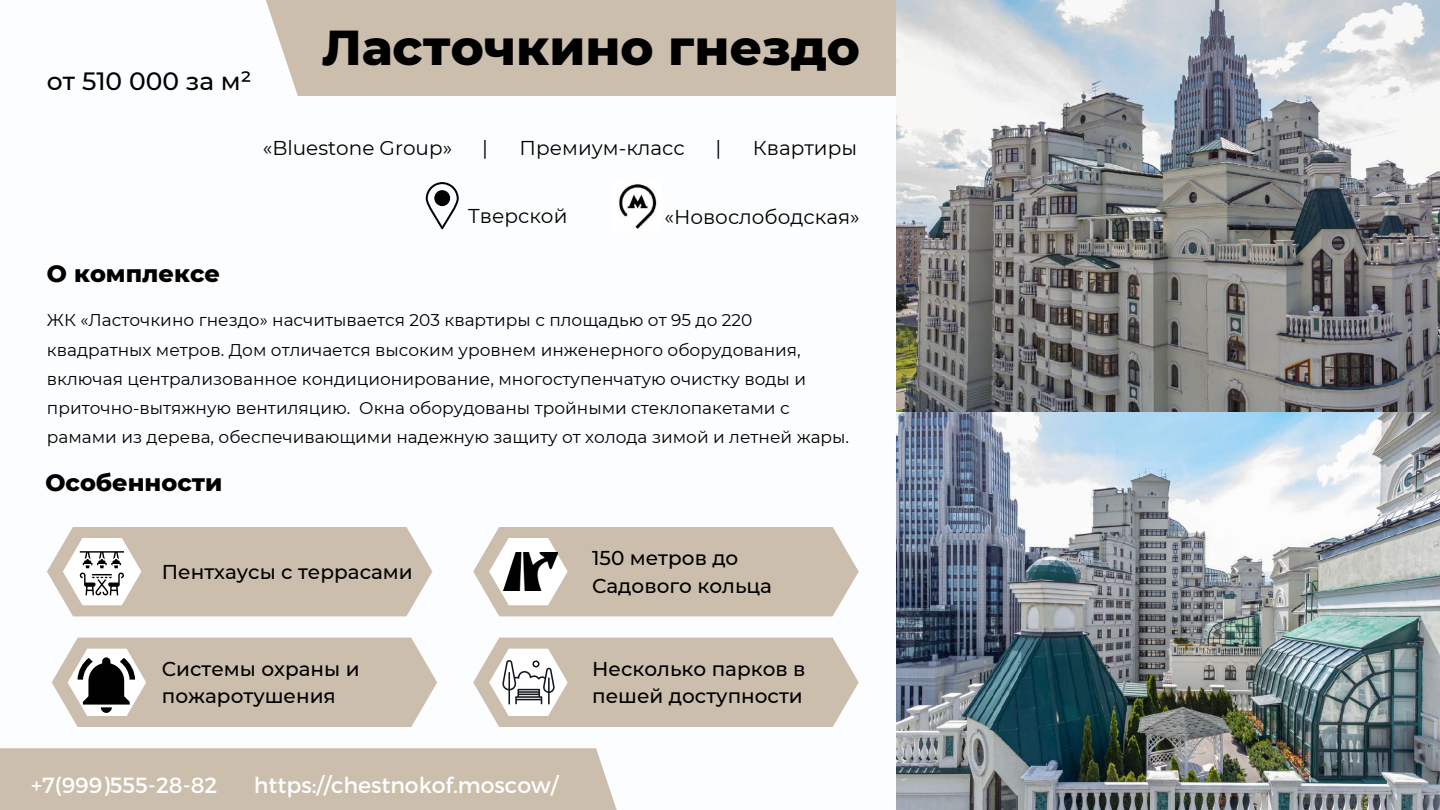
<style>
.page{position:relative;width:1440px;height:810px;background:#fff}
.page>*{position:absolute;margin:0;border:0;box-sizing:border-box;transform-origin:0 0}
.t1{font:800 50px "Montserrat";color:#000}
.t2{font:500 25px "Montserrat";color:#000}
.t3{font:800 24px "Montserrat";color:#000}
.t4{font:22px "Montserrat";color:#fff}
.t5{font:500 20px/27.8px "Montserrat";color:#000}
.t6{font:20px "Montserrat";color:#000}
.t7{font:17px/29.2px "Montserrat";color:#000}
</style>
<div class="page">
<div style="left:266px;top:0;width:630px;height:96px;background:#cbbead"></div>
<svg style="left:426px;top:182px;width:33px;height:47px"></svg>
<div style="left:434px;top:190px;width:16px;height:16px;background:#000;border-radius:50%"></div>
<img style="left:619px;top:184px;width:38px;height:45px">
<svg style="left:473px;top:527px;width:386px;height:89px"></svg>
<div style="left:0;top:748px;width:617px;height:62px;background:#cbbead"></div>
<img style="left:896px;top:0;width:544px;height:413px">
<img style="left:896px;top:413px;width:544px;height:397px">
<svg style="left:473px;top:638px;width:386px;height:89px"></svg>
<img style="left:504px;top:553px;width:53px;height:37px">
<svg style="left:47px;top:527px;width:385px;height:89px"></svg>
<svg style="left:52px;top:638px;width:385px;height:89px"></svg>
<h2 class="t2" style="left:47px;top:66px;width:206px">от 510 000 за м²</h2>
<h1 class="t1" style="left:322px;top:17px;width:540px">Ласточкино гнездо</h1>
<h3 class="t3" style="left:47px;top:258px;width:175px">О комплексе</h3>
<p class="t6" style="left:263px;top:136px;width:191px">«Bluestone Group»</p>
<p class="t6" style="left:482px;top:136px;width:7px">|</p>
<p class="t6" style="left:520px;top:136px;width:167px">Премиум-класс</p>
<p class="t6" style="left:716px;top:136px;width:7px">|</p>
<p class="t6" style="left:753px;top:136px;width:106px">Квартиры</p>
<p class="t6" style="left:468px;top:204px;width:101px">Тверской</p>
<p class="t6" style="left:664px;top:205px;width:197px">«Новослободская»</p>
<p class="t7" style="left:47px;top:306px;width:804px">ЖК «Ласточкино гнездо» насчитывается 203 квартиры с площадью от 95 до 220 квадратных метров. Дом отличается высоким уровнем инженерного оборудования, включая централизованное кондиционирование, многоступенчатую очистку воды и приточно-вытяжную вентиляцию. Окна оборудованы тройными стеклопакетами с рамами из дерева, обеспечивающими надежную защиту от холода зимой и летней жары.</p>
<h3 class="t3" style="left:45px;top:468px;width:179px">Особенности</h3>
<p class="t5" style="left:162px;top:558px;width:252px">Пентхаусы с террасами</p>
<p class="t5" style="left:162px;top:655px;width:199px">Системы охраны и пожаротушения</p>
<p class="t4" style="left:31px;top:770px;width:188px">+7(999)555-28-82</p>
<p class="t4" style="left:254px;top:770px;width:306px">https://chestnokof.moscow/</p>
<p class="t5" style="left:592px;top:544px;width:181px">150 метров до<br>Садового кольца</p>
<p class="t5" style="left:592px;top:655px;width:215px">Несколько парков в пешей доступности</p>
</div>
